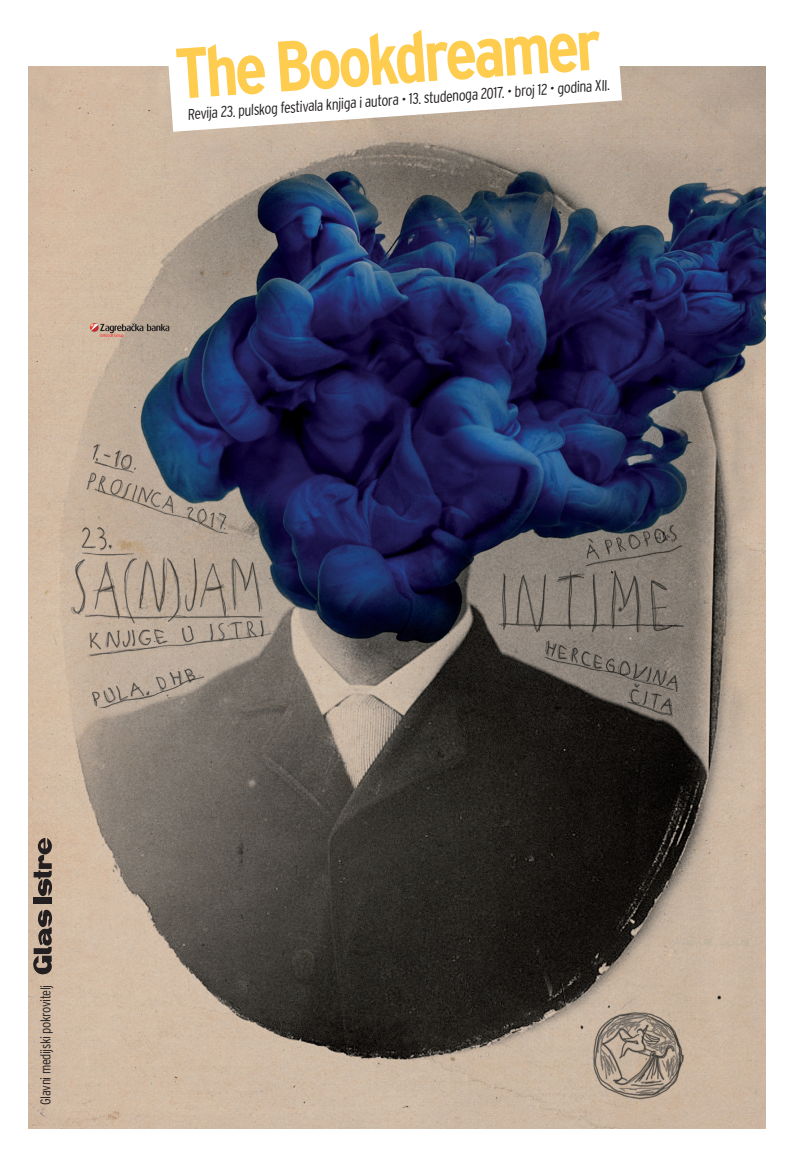
<style>
.page{position:relative;width:794px;height:1163px;background:#fff}
.page>*{position:absolute;margin:0;border:0;box-sizing:border-box;transform-origin:0 0}
.t1{font:700 condensed 71.3px "Interstate";color:#fecc4e}
.t2{font:300 condensed 15.4px "Interstate";color:#231f20}
.t3{font:300 condensed 14px "Interstate";letter-spacing:-.03em;color:#231f20}
</style>
<div class="page">
<img style="left:28px;top:67px;width:737px;height:1061px">
<svg style="left:34px;top:837px;width:18px;height:59px"></svg>
<div style="left:33px;top:896px;width:18px;height:7px;background:#231f20"></div>
<svg style="left:33px;top:908px;width:21px;height:66px"></svg>
<svg style="left:166px;top:66px;width:456px;height:66px"></svg>
<h1 class="t1" style="left:174px;top:47px;width:428px;rotate:-4deg">The Bookdreamer</h1>
<p class="t2" style="left:187px;top:109px;width:425px;rotate:-4deg">Revija 23. pulskog festivala knjiga i autora • 13. studenoga 2017. • broj 12 • godina XII.</p>
<p class="t3" style="left:40px;top:1104px;width:122px;rotate:-90deg">Glavni medijski pokrovitelj</p>
</div>
